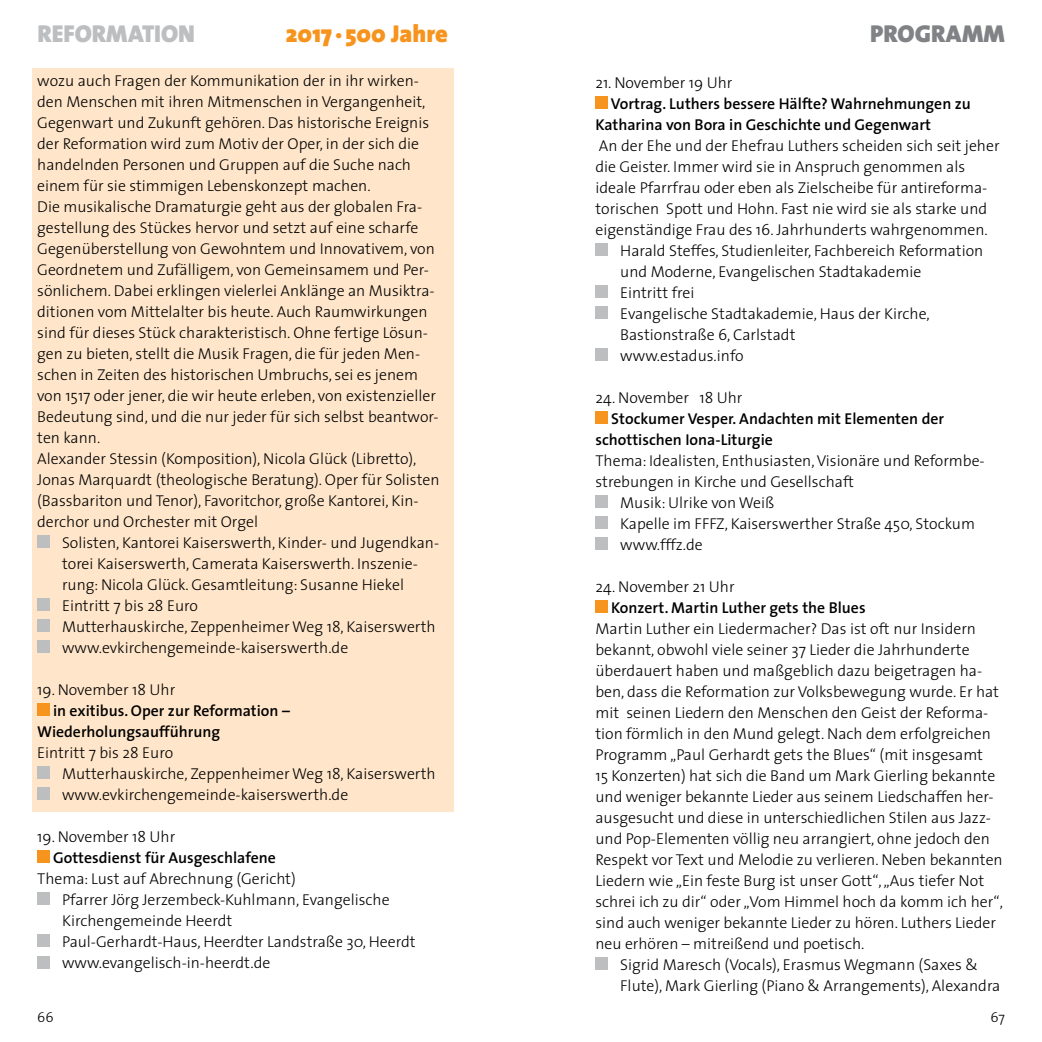
<style>
.page{position:relative;width:1042px;height:1042px;background:#fff}
.page>*{position:absolute;margin:0;border:0;box-sizing:border-box;transform-origin:0 0}
.t1{font:900 24.5px "The Sans";color:#f7941e}
.t2{font:900 24.5px "The Sans";color:#bcbec0}
.t3{font:900 24.5px "The Sans";color:#808285}
.t4{font:300 15.75px/21px "The Sans";color:#000}
.t5{font:600 15.75px/21px "The Sans";color:#000}
.t6{font:300 14px "The Sans";color:#000}
</style>
<div class="page">
<div style="left:32px;top:68px;width:422px;height:743px;background:#ffe6ca"></div>
<div style="left:37px;top:536px;width:13px;height:12px;background:#bcbec0"></div>
<div style="left:37px;top:599px;width:13px;height:12px;background:#bcbec0"></div>
<div style="left:37px;top:620px;width:13px;height:12px;background:#bcbec0"></div>
<div style="left:37px;top:641px;width:13px;height:12px;background:#bcbec0"></div>
<div style="left:37px;top:704px;width:13px;height:12px;background:#f7941e"></div>
<div style="left:37px;top:767px;width:13px;height:12px;background:#bcbec0"></div>
<div style="left:37px;top:788px;width:13px;height:12px;background:#bcbec0"></div>
<div style="left:37px;top:851px;width:13px;height:12px;background:#f7941e"></div>
<div style="left:37px;top:893px;width:13px;height:12px;background:#bcbec0"></div>
<div style="left:37px;top:935px;width:13px;height:12px;background:#bcbec0"></div>
<div style="left:37px;top:956px;width:13px;height:12px;background:#bcbec0"></div>
<div style="left:595px;top:97px;width:13px;height:12px;background:#f7941e"></div>
<div style="left:595px;top:244px;width:13px;height:12px;background:#bcbec0"></div>
<div style="left:595px;top:286px;width:13px;height:12px;background:#bcbec0"></div>
<div style="left:595px;top:307px;width:13px;height:12px;background:#bcbec0"></div>
<div style="left:595px;top:349px;width:13px;height:12px;background:#bcbec0"></div>
<div style="left:595px;top:412px;width:13px;height:12px;background:#f7941e"></div>
<div style="left:595px;top:496px;width:13px;height:12px;background:#bcbec0"></div>
<div style="left:595px;top:517px;width:13px;height:12px;background:#bcbec0"></div>
<div style="left:595px;top:538px;width:13px;height:12px;background:#bcbec0"></div>
<div style="left:595px;top:601px;width:13px;height:12px;background:#f7941e"></div>
<div style="left:595px;top:958px;width:13px;height:12px;background:#bcbec0"></div>
<h1 class="t2" style="left:37px;top:13px;width:159px">REFORMATION</h1>
<h1 class="t1" style="left:286px;top:13px;width:164px">2017 . 500 JAHRE</h1>
<h1 class="t3" style="left:870px;top:13px;width:136px">PROGRAMM</h1>
<p class="t4" style="left:37px;top:70px;width:404px">wozu auch Fragen der Kommunikation der in ihr wirken&shy;den Menschen mit ihren Mitmenschen in Vergangenheit, Gegenwart und Zukunft gehören. Das historische Ereignis der Reformation wird zum Motiv der Oper, in der sich die handelnden Personen und Gruppen auf die Suche nach einem für sie stimmigen Lebenskonzept machen.<br>Die musikalische Dramaturgie geht aus der globalen Fra&shy;gestellung des Stückes hervor und setzt auf eine scharfe Gegenüberstellung von Gewohntem und Innovativem, von Geordnetem und Zufälligem, von Gemeinsamem und Per&shy;sönlichem. Dabei erklingen vielerlei Anklänge an Musiktra&shy;ditionen vom Mittelalter bis heute. Auch Raumwirkungen sind für dieses Stück charakteristisch. Ohne fertige Lösun&shy;gen zu bieten, stellt die Musik Fragen, die für jeden Men&shy;schen in Zeiten des historischen Umbruchs, sei es jenem von 1517 oder jener, die wir heute erleben, von existenzieller Bedeutung sind, und die nur jeder für sich selbst beantwor&shy;ten kann.<br>Alexander Stessin (Komposition), Nicola Glück (Libretto), Jonas Marquardt (theologische Beratung). Oper für Solisten (Bassbariton und Tenor), Favoritchor, große Kantorei, Kin&shy;derchor und Orchester mit Orgel</p>
<p class="t4" style="left:62px;top:532px;width:379px">Solisten, Kantorei Kaiserswerth, Kinder- und Jugendkan&shy;torei Kaiserswerth, Camerata Kaiserswerth. Inszenie&shy;rung: Nicola Glück. Gesamtleitung: Susanne Hiekel Eintritt 7 bis 28 Euro<br>Mutterhauskirche, Zeppenheimer Weg 18, Kaiserswerth www.evkirchengemeinde-kaiserswerth.de</p>
<p class="t4" style="left:37px;top:679px;width:140px">19. November 18 Uhr</p>
<p class="t5" style="left:37px;top:700px;width:254px;text-indent:16px">in exitibus. Oper zur Reformation –<br>Wiederholungsaufführung</p>
<p class="t4" style="left:62px;top:742px;width:375px;text-indent:-25px">Eintritt 7 bis 28 Euro<br>Mutterhauskirche, Zeppenheimer Weg 18, Kaiserswerth www.evkirchengemeinde-kaiserswerth.de</p>
<p class="t4" style="left:37px;top:826px;width:140px">19. November 18 Uhr</p>
<p class="t5" style="left:53px;top:847px;width:224px">Gottesdienst für Ausgeschlafene</p>
<p class="t4" style="left:62px;top:868px;width:355px;text-indent:-25px">Thema: Lust auf Abrechnung (Gericht)<br>Pfarrer Jörg Jerzembeck-Kuhlmann, Evangelische Kirchengemeinde Heerdt<br>Paul-Gerhardt-Haus, Heerdter Landstraße 30, Heerdt www.evangelisch-in-heerdt.de</p>
<p class="t4" style="left:595px;top:72px;width:139px">21. November 19 Uhr</p>
<p class="t5" style="left:595px;top:93px;width:377px;text-indent:15px">Vortrag. Luthers bessere Hälfte? Wahrnehmungen zu<br>Katharina von Bora in Geschichte und Gegenwart</p>
<p class="t4" style="left:599px;top:135px;width:402px">An der Ehe und der Ehefrau Luthers scheiden sich seit jeher</p>
<p class="t4" style="left:595px;top:156px;width:371px">die Geister. Immer wird sie in Anspruch genommen als</p>
<p class="t4" style="left:595px;top:177px;width:393px">ideale Pfarrfrau oder eben als Zielscheibe für antireforma-</p>
<p class="t4" style="left:595px;top:198px;width:393px">torischen Spott und Hohn. Fast nie wird sie als starke und</p>
<p class="t4" style="left:595px;top:219px;width:394px">eigenständige Frau des 16. Jahrhunderts wahrgenommen.</p>
<p class="t4" style="left:620px;top:240px;width:365px">Harald Steffes, Studienleiter, Fachbereich Reformation</p>
<p class="t4" style="left:620px;top:261px;width:302px">und Moderne, Evangelischen Stadtakademie</p>
<p class="t4" style="left:620px;top:282px;width:76px">Eintritt frei</p>
<p class="t4" style="left:620px;top:303px;width:311px">Evangelische Stadtakademie, Haus der Kirche,</p>
<p class="t4" style="left:620px;top:324px;width:177px">Bastionstraße 6, Carlstadt</p>
<p class="t4" style="left:620px;top:345px;width:125px">www.estadus.info</p>
<p class="t4" style="left:595px;top:387px;width:149px">24. November 18 Uhr</p>
<p class="t5" style="left:595px;top:408px;width:350px;text-indent:16px">Stockumer Vesper. Andachten mit Elementen der schottischen Iona-Liturgie</p>
<p class="t4" style="left:595px;top:450px;width:391px">Thema: Idealisten, Enthusiasten, Visionäre und Reformbe-</p>
<p class="t4" style="left:595px;top:471px;width:260px">strebungen in Kirche und Gesellschaft</p>
<p class="t4" style="left:620px;top:492px;width:156px">Musik: Ulrike von Weiß</p>
<p class="t4" style="left:620px;top:513px;width:356px">Kapelle im FFFZ, Kaiserswerther Straße 450, Stockum</p>
<p class="t4" style="left:620px;top:534px;width:84px">www.fffz.de</p>
<p class="t4" style="left:595px;top:576px;width:141px">24. November 21 Uhr</p>
<p class="t5" style="left:611px;top:597px;width:256px">Konzert. Martin Luther gets the Blues</p>
<p class="t4" style="left:595px;top:618px;width:382px">Martin Luther ein Liedermacher? Das ist oft nur Insidern</p>
<p class="t4" style="left:595px;top:639px;width:376px">bekannt, obwohl viele seiner 37 Lieder die Jahrhunderte</p>
<p class="t4" style="left:595px;top:660px;width:388px">überdauert haben und maßgeblich dazu beigetragen ha-</p>
<p class="t4" style="left:595px;top:681px;width:405px">ben, dass die Reformation zur Volksbewegung wurde. Er hat</p>
<p class="t4" style="left:595px;top:702px;width:394px">mit seinen Liedern den Menschen den Geist der Reforma-</p>
<p class="t4" style="left:595px;top:723px;width:397px">tion förmlich in den Mund gelegt. Nach dem erfolgreichen</p>
<p class="t4" style="left:595px;top:744px;width:389px">Programm „Paul Gerhardt gets the Blues“ (mit insgesamt</p>
<p class="t4" style="left:595px;top:765px;width:401px">15 Konzerten) hat sich die Band um Mark Gierling bekannte</p>
<p class="t4" style="left:595px;top:786px;width:400px">und weniger bekannte Lieder aus seinem Liedschaffen her-</p>
<p class="t4" style="left:595px;top:807px;width:397px">ausgesucht und diese in unterschiedlichen Stilen aus Jazz-</p>
<p class="t4" style="left:595px;top:828px;width:396px">und Pop-Elementen völlig neu arrangiert, ohne jedoch den</p>
<p class="t4" style="left:595px;top:849px;width:409px">Respekt vor Text und Melodie zu verlieren. Neben bekannten</p>
<p class="t4" style="left:595px;top:870px;width:390px">Liedern wie „Ein feste Burg ist unser Gott“, „Aus tiefer Not</p>
<p class="t4" style="left:595px;top:891px;width:409px">schrei ich zu dir“ oder „Vom Himmel hoch da komm ich her“,</p>
<p class="t4" style="left:595px;top:912px;width:402px">sind auch weniger bekannte Lieder zu hören. Luthers Lieder</p>
<p class="t4" style="left:595px;top:933px;width:270px">neu erhören – mitreißend und poetisch.</p>
<p class="t4" style="left:620px;top:954px;width:359px">Sigrid Maresch (Vocals), Erasmus Wegmann (Saxes &amp;</p>
<p class="t4" style="left:620px;top:975px;width:382px">Flute), Mark Gierling (Piano &amp; Arrangements), Alexandra</p>
<p class="t6" style="left:37px;top:1006px;width:18px">66</p>
<p class="t6" style="left:990px;top:1006px;width:16px">67</p>
</div>
